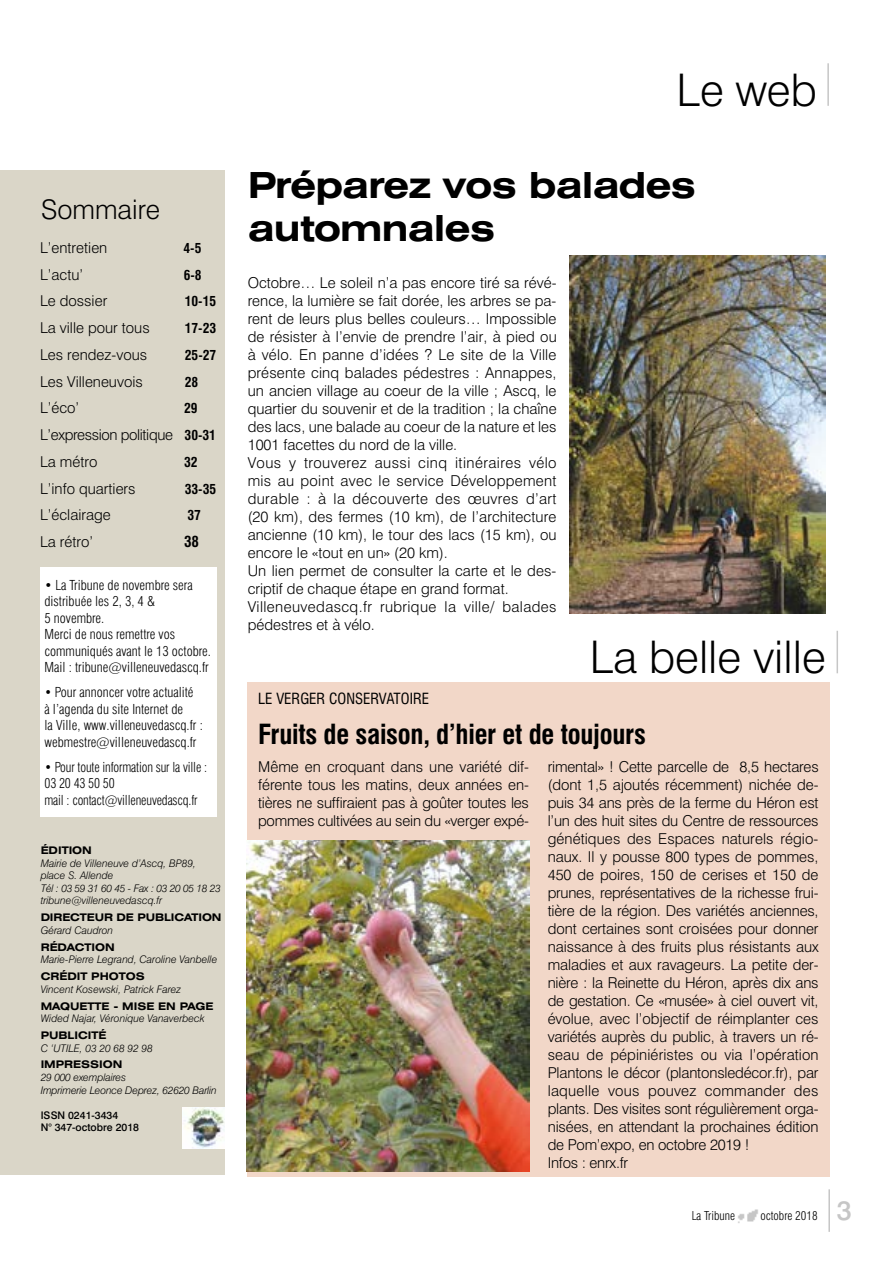
<style>
.page{position:relative;width:893px;height:1263px;background:#fff}
.page>*{position:absolute;margin:0;border:0;box-sizing:border-box;transform-origin:0 0}
.t1{font:300 45px "Swiss 721 BT";color:#000}
.t2{font:700 expanded 36px/43.2px "Swiss 721 BT";letter-spacing:-.02em;color:#000}
.t3{font:700 condensed 27px "Swiss 721 BT";letter-spacing:-.01em;color:#000}
.t4{font:300 27px "Swiss 721 BT";color:#000}
.t5{font:500 27px "Swiss 721 BT";color:#c6c6c6}
.t6{font:300 15px/18px "Swiss 721 BT";color:#000}
.t7{font:300 15px/26.7px "Swiss 721 BT";letter-spacing:-.025em;color:#000}
.t8{font:condensed 15px "Swiss 721 BT";color:#000}
.t9{font:700 condensed 15px "Swiss 721 BT";color:#000}
.t10{font:300 condensed 13.5px/16.5px "Swiss 721 BT";color:#000;scale:.95 1}
.t11{font:300 condensed 13.5px/16.5px "Swiss 721 BT";color:#000}
.t12{font:700 condensed 13.5px "Swiss 721 BT";color:#000}
.t13{font:300 condensed 12px "Swiss 721 BT";color:#000}
.t14{font:italic 300 10.5px/12.6px "Swiss 721 BT";color:#000}
.t15{font:700 expanded 10.5px "Swiss 721 BT";color:#000}
.t16{font:500 10.5px/12.6px "Swiss 721 BT";color:#000}
.s1{font-weight:700;font-stretch:condensed;font-size:13.5px}
</style>
<div class="page">
<div style="left:247px;top:682px;width:583px;height:495px;background:#f2d7c8"></div>
<hr style="left:827px;top:63px;width:2px;height:43px;background:#c6c6c6">
<hr style="left:836px;top:631px;width:2px;height:42px;background:#c6c6c6">
<img style="left:738px;top:1209px;width:20px;height:14px">
<hr style="left:828px;top:1189px;width:2px;height:43px;background:#c6c6c6">
<div style="left:0;top:170px;width:224px;height:1004px;background:#dad6c8"></div>
<div style="left:40px;top:568px;width:177px;height:249px;background:#fff"></div>
<img style="left:182px;top:1107px;width:42px;height:41px">
<img style="left:246px;top:840px;width:284px;height:331px">
<img style="left:569px;top:255px;width:257px;height:359px">
<h3 class="t4" style="left:41px;top:193px;width:121px">Sommaire</h3>
<p class="t6" style="left:40px;top:238px;width:69px">L’entretien</p>
<p class="t12" style="left:183px;top:240px;width:19px">4-5</p>
<p class="t6" style="left:40px;top:265px;width:45px">L’actu’</p>
<p class="t12" style="left:184px;top:267px;width:19px">6-8</p>
<p class="t6" style="left:40px;top:292px;width:69px">Le dossier</p>
<p class="t12" style="left:185px;top:293px;width:33px">10-15</p>
<p class="t6" style="left:40px;top:319px;width:111px">La ville pour tous</p>
<p class="t12" style="left:185px;top:320px;width:33px">17-23</p>
<p class="t6" style="left:40px;top:345px;width:109px">Les rendez-vous</p>
<p class="t12" style="left:185px;top:347px;width:33px">25-27</p>
<p class="t6" style="left:40px;top:372px;width:104px">Les Villeneuvois</p>
<p class="t12" style="left:185px;top:374px;width:15px">28</p>
<p class="t6" style="left:40px;top:399px;width:41px">L’éco’</p>
<p class="t12" style="left:184px;top:400px;width:15px">29</p>
<p class="t7" style="left:40px;top:421px;width:177px">L’expression politique <span class="s1">30-31<br></span>La métro</p>
<p class="t12" style="left:184px;top:454px;width:15px">32</p>
<p class="t6" style="left:40px;top:479px;width:97px">L’info quartiers</p>
<p class="t12" style="left:185px;top:481px;width:33px">33-35</p>
<p class="t6" style="left:40px;top:506px;width:72px">L’éclairage</p>
<p class="t12" style="left:187px;top:507px;width:15px">37</p>
<p class="t6" style="left:40px;top:533px;width:55px">La rétro’</p>
<p class="t9" style="left:184px;top:533px;width:16px">38</p>
<p class="t11" style="left:44px;top:577px;width:168px">• La Tribune de novembre sera distribuée les 2, 3, 4 &amp;<br>5 novembre.<br>Merci de nous remettre vos communiqués avant le 13 octobre.<br>Mail : tribune@villeneuvedascq.fr</p>
<p class="t10" style="left:44px;top:684px;width:168px">• Pour annoncer votre actualité<br>à l’agenda du site Internet de<br>la Ville, www.villeneuvedascq.fr : webmestre@villeneuvedascq.fr</p>
<p class="t10" style="left:44px;top:759px;width:173px">• Pour toute information sur la ville :<br>03 20 43 50 50<br>mail : contact@villeneuvedascq.fr</p>
<p class="t15" style="left:41px;top:844px;width:53px">ÉDITION</p>
<p class="t14" style="left:41px;top:856px;width:182px">Mairie de Villeneuve d’Ascq, BP89, place S. Allende<br>Tél : 03 59 31 60 45 - Fax : 03 20 05 18 23 tribune@villeneuvedascq.fr</p>
<p class="t15" style="left:41px;top:911px;width:182px">DIRECTEUR DE PUBLICATION</p>
<p class="t14" style="left:41px;top:924px;width:74px">Gérard Caudron</p>
<p class="t15" style="left:41px;top:940px;width:76px">RÉDACTION</p>
<p class="t14" style="left:41px;top:953px;width:178px">Marie-Pierre Legrand, Caroline Vanbelle</p>
<p class="t15" style="left:41px;top:970px;width:106px">CRÉDIT PHOTOS</p>
<p class="t14" style="left:41px;top:982px;width:142px">Vincent Kosewski, Patrick Farez</p>
<p class="t15" style="left:41px;top:999px;width:174px">MAQUETTE - MISE EN PAGE</p>
<p class="t14" style="left:41px;top:1012px;width:166px">Wided Najar, Véronique Vanaverbeck</p>
<p class="t15" style="left:41px;top:1029px;width:67px">PUBLICITÉ</p>
<p class="t14" style="left:41px;top:1041px;width:113px">C ‘UTILE, 03 20 68 92 98</p>
<p class="t15" style="left:41px;top:1058px;width:83px">IMPRESSION</p>
<p class="t14" style="left:41px;top:1071px;width:178px">29 000 exemplaires<br>Imprimerie Leonce Deprez, 62620 Barlin</p>
<p class="t16" style="left:41px;top:1109px;width:100px">ISSN 0241-3434<br>N° 347-octobre 2018</p>
<h1 class="t1" style="left:677px;top:62px;width:142px">Le web</h1>
<h2 class="t2" style="left:248px;top:164px;width:450px">Préparez vos balades automnales</h2>
<p class="t6" style="left:248px;top:274px;width:311px">Octobre… Le soleil n’a pas encore tiré sa révé&shy;rence, la lumière se fait dorée, les arbres se pa&shy;rent de leurs plus belles couleurs… Impossible de résister à l’envie de prendre l’air, à pied ou à vélo. En panne d’idées ? Le site de la Ville présente cinq balades pédestres : Annappes, un ancien village au coeur de la ville ; Ascq, le quartier du souvenir et de la tradition ; la chaîne des lacs, une balade au coeur de la nature et les 1001 facettes du nord de la ville.<br>Vous y trouverez aussi cinq itinéraires vélo mis au point avec le service Développement durable : à la découverte des œuvres d’art (20 km), des fermes (10 km), de l’architecture ancienne (10 km), le tour des lacs (15 km), ou encore le «tout en un» (20 km).<br>Un lien permet de consulter la carte et le des&shy;criptif de chaque étape en grand format.<br>Villeneuvedascq.fr rubrique la ville/ balades pédestres et à vélo.</p>
<h1 class="t1" style="left:590px;top:630px;width:238px">La belle ville</h1>
<p class="t8" style="left:258px;top:689px;width:173px">LE VERGER CONSERVATOIRE</p>
<h3 class="t3" style="left:258px;top:718px;width:389px">Fruits de saison, d’hier et de toujours</h3>
<p class="t6" style="left:548px;top:757px;width:273px">rimental» ! Cette parcelle de 8,5 hectares (dont 1,5 ajoutés récemment) nichée de&shy;puis 34 ans près de la ferme du Héron est l’un des huit sites du Centre de ressources génétiques des Espaces naturels régio&shy;naux. Il y pousse 800 types de pommes, 450 de poires, 150 de cerises et 150 de prunes, représentatives de la richesse frui&shy;tière de la région. Des variétés anciennes, dont certaines sont croisées pour donner naissance à des fruits plus résistants aux maladies et aux ravageurs. La petite der&shy;nière : la Reinette du Héron, après dix ans de gestation. Ce «musée» à ciel ouvert vit, évolue, avec l’objectif de réimplanter ces variétés auprès du public, à travers un ré&shy;seau de pépiniéristes ou via l’opération Plantons le décor (plantonsledécor.fr), par laquelle vous pouvez commander des plants. Des visites sont régulièrement orga&shy;nisées, en attendant la prochaines édition de Pom’expo, en octobre 2019 !<br>Infos : enrx.fr</p>
<p class="t6" style="left:258px;top:757px;width:272px;text-align:justify">Même en croquant dans une variété dif&shy;férente tous les matins, deux années en&shy;tières ne suffiraient pas à goûter toutes les pommes cultivées au sein du «verger expé-</p>
<p class="t13" style="left:692px;top:1208px;width:45px">La Tribune</p>
<p class="t13" style="left:760px;top:1208px;width:59px">octobre 2018</p>
<h3 class="t5" style="left:837px;top:1193px;width:17px">3</h3>
</div>
